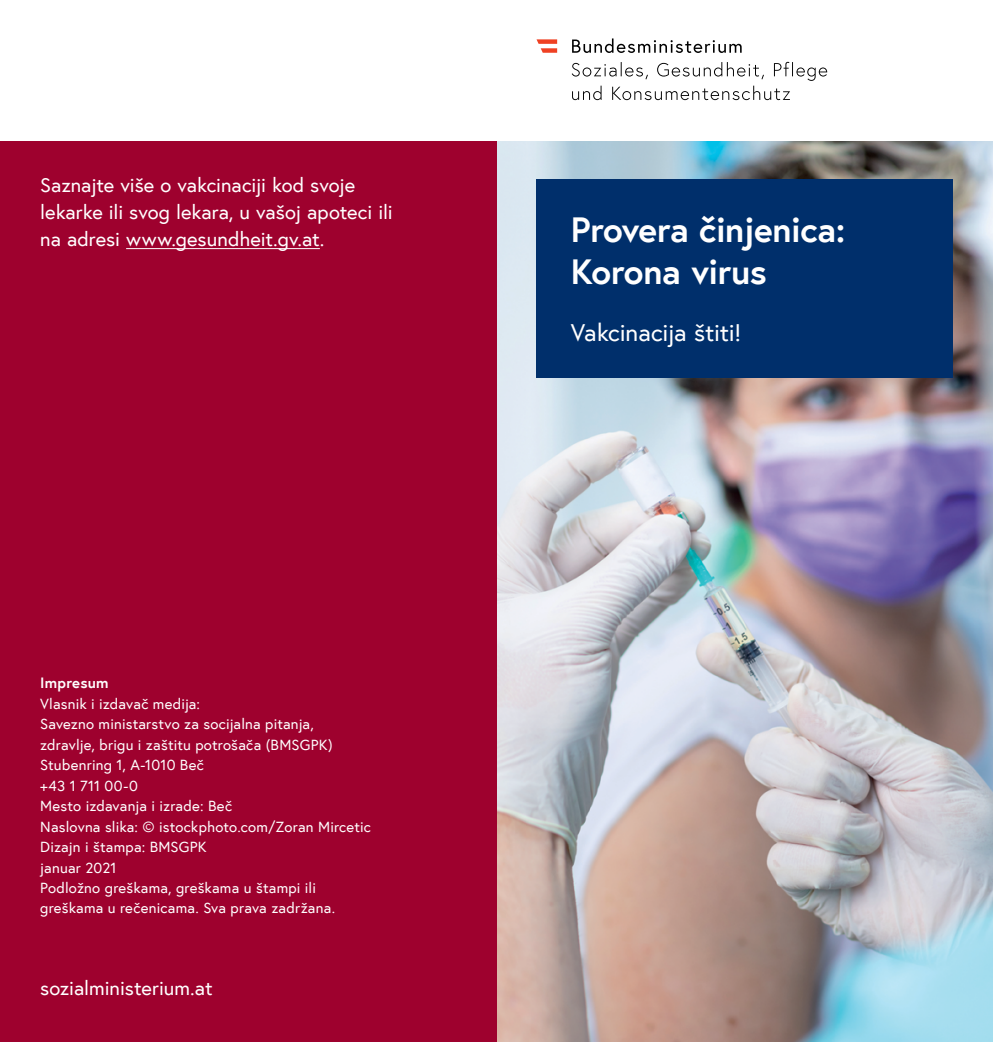
<style>
.page{position:relative;width:993px;height:1042px;background:#fff}
.page>*{position:absolute;margin:0;border:0;box-sizing:border-box;transform-origin:0 0}
.Cover_Titel{font:700 35px/42px "Europa Austria";letter-spacing:-.015em;color:#fff}
.Cover_Titel-2{font:24.5px "Europa Austria";letter-spacing:-.01em;color:#fff}
.Cover_p_Rückseite{font:20.12px/27.1px "Europa Austria";color:#fff}
.p_Impressum{font:14.88px/20.5px "Europa Austria";letter-spacing:.01em;color:#fff}
.h_Impressum{font:700 14.88px "Europa Austria";letter-spacing:.015em;color:#fff}
</style>
<div class="page">
<img style="left:496px;top:141px;width:496px;height:901px">
<div style="left:0;top:141px;width:496px;height:901px;background:#9e012e"></div>
<svg style="left:571px;top:62px;width:255px;height:38px"></svg>
<svg style="left:572px;top:38px;width:169px;height:15px"></svg>
<svg style="left:536px;top:39px;width:21px;height:14px"></svg>
<div style="left:536px;top:180px;width:415px;height:198px;background:#002f6b"></div>
<hr style="left:126px;top:248px;width:194px;height:1px;background:#fff">
<p class="Cover_p_Rückseite" style="left:40px;top:171px;width:354px">Saznajte više o vakcinaciji kod svoje lekarke ili svog lekara, u vašoj apoteci ili na adresi www.gesundheit.gv.at.</p>
<h1 class="h_Impressum" style="left:40px;top:673px;width:70px">Impresum</h1>
<p class="p_Impressum" style="left:40px;top:693px;width:161px">Vlasnik i izdavač medija:</p>
<p class="p_Impressum" style="left:40px;top:713px;width:294px">Savezno ministarstvo za socijalna pitanja, zdravlje, brigu i zaštitu potrošača (BMSGPK)</p>
<p class="p_Impressum" style="left:40px;top:754px;width:165px">Stubenring 1, A-1010 Beč</p>
<p class="p_Impressum" style="left:40px;top:775px;width:99px">+43 1 711 00-0</p>
<p class="p_Impressum" style="left:40px;top:795px;width:193px">Mesto izdavanja i izrade: Beč</p>
<p class="p_Impressum" style="left:40px;top:816px;width:332px">Naslovna slika: © istockphoto.com/Zoran Mircetic</p>
<p class="p_Impressum" style="left:40px;top:836px;width:168px">Dizajn i štampa: BMSGPK</p>
<p class="p_Impressum" style="left:40px;top:857px;width:78px">januar 2021</p>
<p class="p_Impressum" style="left:40px;top:877px;width:296px">Podložno greškama, greškama u štampi ili greškama u rečenicama. Sva prava zadržana.</p>
<p class="Cover_p_Rückseite" style="left:40px;top:974px;width:174px">sozialministerium.at</p>
<p class="Cover_Titel" style="left:570px;top:208px;width:276px">Provera činjenica:<br>Korona virus</p>
<p class="Cover_Titel-2" style="left:570px;top:316px;width:172px">Vakcinacija štiti!</p>
</div>
